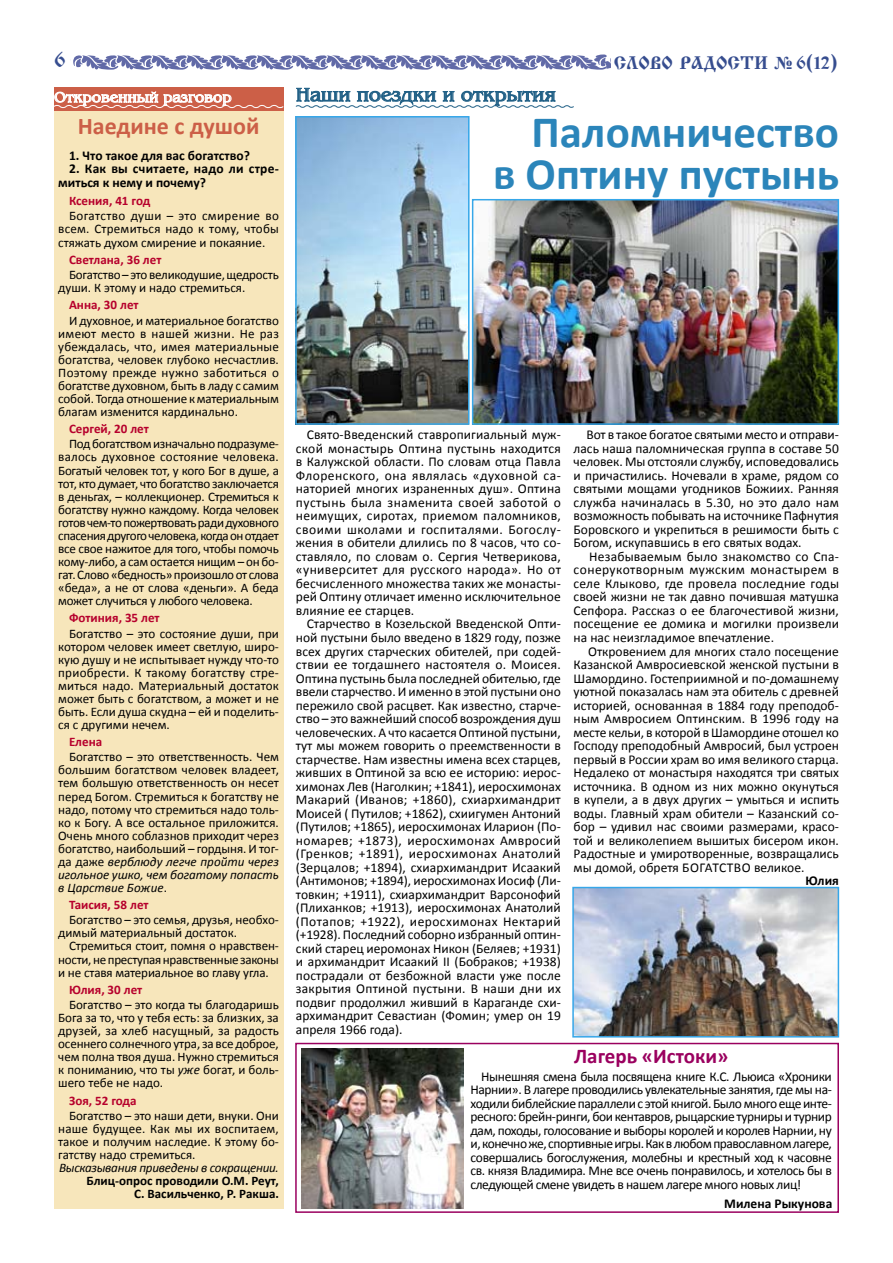
<style>
.page{position:relative;width:893px;height:1263px;background:#fff}
.page>*{position:absolute;margin:0;border:0;box-sizing:border-box;transform-origin:0 0}
.t1{font:700 45px/42px "Calibri";color:#2b85ba;text-align:right}
.t2{font:700 24px "Calibri";color:#cc5f47}
.t3{font:700 21px "Calibri";color:#9a005f}
.t4{font:21px "Izhitsa Cyrillic";color:#364d8f}
.t5{font:19.5px "Benguiat";color:#216086}
.t6{font:18px "Izhitsa Cyrillic";color:#364d8f}
.t7{font:15px "Benguiat";color:#fff}
.t8{font:13.5px/13.5px "Calibri";color:#000;text-align:justify}
.t9{font:700 13.5px/13.5px "Calibri";color:#000}
.t10{font:13.05px/13px "Calibri";letter-spacing:-.005em;color:#000;text-align:justify}
.t11{font:700 13.05px "Calibri";color:#b6002c}
.t12{font:700 13.05px/13px "Calibri";color:#000;text-align:right}
.t13{font:italic 13.05px "Calibri";letter-spacing:-.02em;color:#000}
.s1{font-family:"Times New Roman";font-weight:700}
.s2{font-style:italic}
</style>
<div class="page">
<div style="left:54px;top:100px;width:229px;height:1109px;background:#f7e6bb"></div>
<img style="left:298px;top:119px;width:169px;height:303px">
<div style="left:295px;top:116px;width:175px;height:309px;border:2px solid #36a7e9"></div>
<img style="left:302px;top:1048px;width:162px;height:161px">
<img style="left:475px;top:202px;width:361px;height:220px">
<div style="left:472px;top:199px;width:367px;height:226px;border:2px solid #36a7e9"></div>
<img style="left:575px;top:890px;width:261px;height:144px">
<div style="left:572px;top:887px;width:267px;height:150px;border:2px solid #36a7e9"></div>
<svg style="left:295px;top:88px;width:279px;height:20px"></svg>
<div style="left:54px;top:87px;width:229px;height:24px;background:#cc5f47"></div>
<svg style="left:54px;top:88px;width:230px;height:21px"></svg>
<div style="left:295px;top:1043px;width:544px;height:170px;border:2px solid #9a005f"></div>
<svg style="left:73px;top:54px;width:538px;height:16px"></svg>
<h3 class="t4" style="left:54px;top:48px;width:13px">6</h3>
<h3 class="t6" style="left:614px;top:52px;width:227px">слово радости <span class="s1">№</span> 6(12)</h3>
<p class="t7" style="left:54px;top:89px;width:179px">Откровенный разговор</p>
<h2 class="t2" style="left:78px;top:112px;width:183px">Наедине с душой</h2>
<p class="t9" style="left:69px;top:148px;width:182px">1. Что такое для вас богатство?</p>
<p class="t9" style="left:58px;top:161px;width:222px;text-indent:11px">2. Как вы считаете, надо ли стре&shy;миться к нему и почему?</p>
<p class="t11" style="left:69px;top:193px;width:83px">Ксения, 41 год</p>
<p class="t10" style="left:58px;top:209px;width:222px;text-indent:11px">Богатство души – это смирение во всем. Стремиться надо к тому, чтобы стяжать духом смирение и покаяние.</p>
<p class="t11" style="left:69px;top:251px;width:94px">Светлана, 36 лет</p>
<p class="t10" style="left:58px;top:268px;width:222px;text-indent:11px">Богатство – это великодушие, щедрость души. К этому и надо стремиться.</p>
<p class="t11" style="left:69px;top:297px;width:71px">Анна, 30 лет</p>
<p class="t10" style="left:58px;top:313px;width:222px;text-indent:11px">И духовное, и материальное богатство имеют место в нашей жизни. Не раз убеждалась, что, имея материальные богатства, человек глубоко несчастлив.<br>Поэтому прежде нужно заботиться о богатстве духовном, быть в ладу с самим собой. Тогда отношение к материальным благам изменится кардинально.</p>
<p class="t11" style="left:69px;top:421px;width:81px">Сергей, 20 лет</p>
<p class="t10" style="left:58px;top:437px;width:222px;text-indent:11px">Под богатством изначально подразуме&shy;валось духовное состояние человека.<br>Богатый человек тот, у кого Бог в душе, а тот, кто думает, что богатство заключается в деньгах, – коллекционер. Стремиться к богатству нужно каждому. Когда человек готов чем-то пожертвовать ради духовного спасения другого человека, когда он отдает все свое нажитое для того, чтобы помочь кому-либо, а сам остается нищим – он бо&shy;гат. Слово «бедность» произошло от слова «беда», а не от слова «деньги». А беда может случиться у любого человека.</p>
<p class="t11" style="left:69px;top:610px;width:92px">Фотиния, 35 лет</p>
<p class="t10" style="left:58px;top:626px;width:222px;text-indent:11px">Богатство – это состояние души, при котором человек имеет светлую, широ&shy;кую душу и не испытывает нужду что-то приобрести. К такому богатству стре&shy;миться надо. Материальный достаток может быть с богатством, а может и не быть. Если душа скудна – ей и поделить&shy;ся с другими нечем.</p>
<p class="t11" style="left:69px;top:734px;width:35px">Елена</p>
<p class="t10" style="left:58px;top:750px;width:222px;text-indent:11px">Богатство – это ответственность. Чем большим богатством человек владеет, тем большую ответственность он несет перед Богом. Стремиться к богатству не надо, потому что стремиться надо толь&shy;ко к Богу. А все остальное приложится.<br>Очень много соблазнов приходит через богатство, наибольший – гордыня. И тог&shy;да даже <span class="s2">верблюду легче пройти через игольное ушко, чем богатому попасть в Царствие Божие</span>.</p>
<p class="t11" style="left:69px;top:897px;width:81px">Таисия, 58 лет</p>
<p class="t10" style="left:58px;top:913px;width:222px;text-indent:11px">Богатство – это семья, друзья, необхо&shy;димый материальный достаток.</p>
<p class="t10" style="left:58px;top:939px;width:222px;text-indent:11px">Стремиться стоит, помня о нравствен&shy;ности, не преступая нравственные законы и не ставя материальное во главу угла.</p>
<p class="t11" style="left:69px;top:981px;width:75px">Юлия, 30 лет</p>
<p class="t10" style="left:58px;top:997px;width:222px;text-indent:11px">Богатство – это когда ты благодаришь Бога за то, что у тебя есть: за близких, за друзей, за хлеб насущный, за радость осеннего солнечного утра, за все доброе, чем полна твоя душа. Нужно стремиться к пониманию, что ты <span class="s2">уже</span> богат, и боль&shy;шего тебе не надо.</p>
<p class="t11" style="left:69px;top:1092px;width:69px">Зоя, 52 года</p>
<p class="t10" style="left:58px;top:1108px;width:222px;text-indent:11px">Богатство – это наши дети, внуки. Они наше будущее. Как мы их воспитаем, такое и получим наследие. К этому бо&shy;гатству надо стремиться.</p>
<p class="t13" style="left:59px;top:1159px;width:221px">Высказывания приведены в сокращении.</p>
<p class="t12" style="left:86px;top:1173px;width:194px">Блиц-опрос проводили О.М. Реут,<br>С. Васильченко, Р. Ракша.</p>
<h3 class="t5" style="left:296px;top:85px;width:261px">Наши поездки и открытия</h3>
<h1 class="t1" style="left:493px;top:109px;width:347px">Паломничество<br>в Оптину пустынь</h1>
<p class="t8" style="left:296px;top:428px;width:266px;text-indent:11px">Свято-Введенский ставропигиальный муж&shy;ской монастырь Оптина пустынь находится в Калужской области. По словам отца Павла Флоренского, она являлась «духовной са&shy;наторией многих израненных душ». Оптина пустынь была знаменита своей заботой о неимущих, сиротах, приемом паломников, своими школами и госпиталями. Богослу&shy;жения в обители длились по 8 часов, что со&shy;ставляло, по словам о. Сергия Четверикова, «университет для русского народа». Но от бесчисленного множества таких же монасты&shy;рей Оптину отличает именно исключительное влияние ее старцев.</p>
<p class="t8" style="left:296px;top:617px;width:266px;text-indent:11px">Старчество в Козельской Введенской Опти&shy;ной пустыни было введено в 1829 году, позже всех других старческих обителей, при содей&shy;ствии ее тогдашнего настоятеля о. Моисея.<br>Оптина пустынь была последней обителью, где ввели старчество. И именно в этой пустыни оно пережило свой расцвет. Как известно, старче&shy;ство – это важнейший способ возрождения душ человеческих. А что касается Оптиной пустыни, тут мы можем говорить о преемственности в старчестве. Нам известны имена всех старцев, живших в Оптиной за всю ее историю: иерос&shy;химонах Лев (Наголкин; +1841), иеросхимонах Макарий (Иванов; +1860), схиархимандрит Моисей ( Путилов; +1862), схиигумен Антоний (Путилов; +1865), иеросхимонах Иларион (По&shy;номарев; +1873), иеросхимонах Амвросий (Гренков; +1891), иеросхимонах Анатолий (Зерцалов; +1894), схиархимандрит Исаакий (Антимонов; +1894), иеросхимонах Иосиф (Ли&shy;товкин; +1911), схиархимандрит Варсонофий (Плиханков; +1913), иеросхимонах Анатолий (Потапов; +1922), иеросхимонах Нектарий (+1928). Последний соборно избранный оптин&shy;ский старец иеромонах Никон (Беляев; +1931) и архимандрит Исаакий II (Бобраков; +1938) пострадали от безбожной власти уже после закрытия Оптиной пустыни. В наши дни их подвиг продолжил живший в Караганде схи&shy;архимандрит Севастиан (Фомин; умер он 19 апреля 1966 года).</p>
<p class="t8" style="left:574px;top:428px;width:267px;text-indent:13px">Вот в такое богатое святыми место и отправи&shy;лась наша паломническая группа в составе 50 человек. Мы отстояли службу, исповедовались и причастились. Ночевали в храме, рядом со святыми мощами угодников Божиих. Ранняя служба начиналась в 5.30, но это дало нам возможность побывать на источнике Пафнутия Боровского и укрепиться в решимости быть с Богом, искупавшись в его святых водах.</p>
<p class="t8" style="left:574px;top:549px;width:267px;text-indent:16px">Незабываемым было знакомство со Спа&shy;сонерукотворным мужским монастырем в селе Клыково, где провела последние годы своей жизни не так давно почившая матушка Сепфора. Рассказ о ее благочестивой жизни, посещение ее домика и могилки произвели на нас неизгладимое впечатление.</p>
<p class="t8" style="left:574px;top:644px;width:267px;text-indent:14px">Откровением для многих стало посещение Казанской Амвросиевской женской пустыни в Шамордино. Гостеприимной и по-домашнему уютной показалась нам эта обитель с древней историей, основанная в 1884 году преподоб&shy;ным Амвросием Оптинским. В 1996 году на месте кельи, в которой в Шамордине отошел ко Господу преподобный Амвросий, был устроен первый в России храм во имя великого старца.<br>Недалеко от монастыря находятся три святых источника. В одном из них можно окунуться в купели, а в двух других – умыться и испить воды. Главный храм обители – Казанский со&shy;бор – удивил нас своими размерами, красо&shy;той и великолепием вышитых бисером икон.<br>Радостные и умиротворенные, возвращались мы домой, обретя богатство</p>
<p class="t8" style="left:754px;top:860px;width:52px">великое.</p>
<p class="t9" style="left:806px;top:873px;width:35px">Юлия</p>
<h3 class="t3" style="left:574px;top:1043px;width:156px">Лагерь «Истоки»</h3>
<p class="t8" style="left:470px;top:1069px;width:363px;text-indent:11px">Нынешняя смена была посвящена книге К.С. Льюиса «Хроники Нарнии». В лагере проводились увлекательные занятия, где мы на&shy;ходили библейские параллели с этой книгой. Было много еще инте&shy;ресного: брейн-ринги, бои кентавров, рыцарские турниры и турнир дам, походы, голосование и выборы королей и королев Нарнии, ну и, конечно же, спортивные игры. Как в любом православном лагере, совершались богослужения, молебны и крестный ход к часовне св. князя Владимира. Мне все очень понравилось, и хотелось бы в следующей смене увидеть в нашем лагере много новых лиц!</p>
<p class="t9" style="left:724px;top:1196px;width:110px">Милена Рыкунова</p>
</div>
